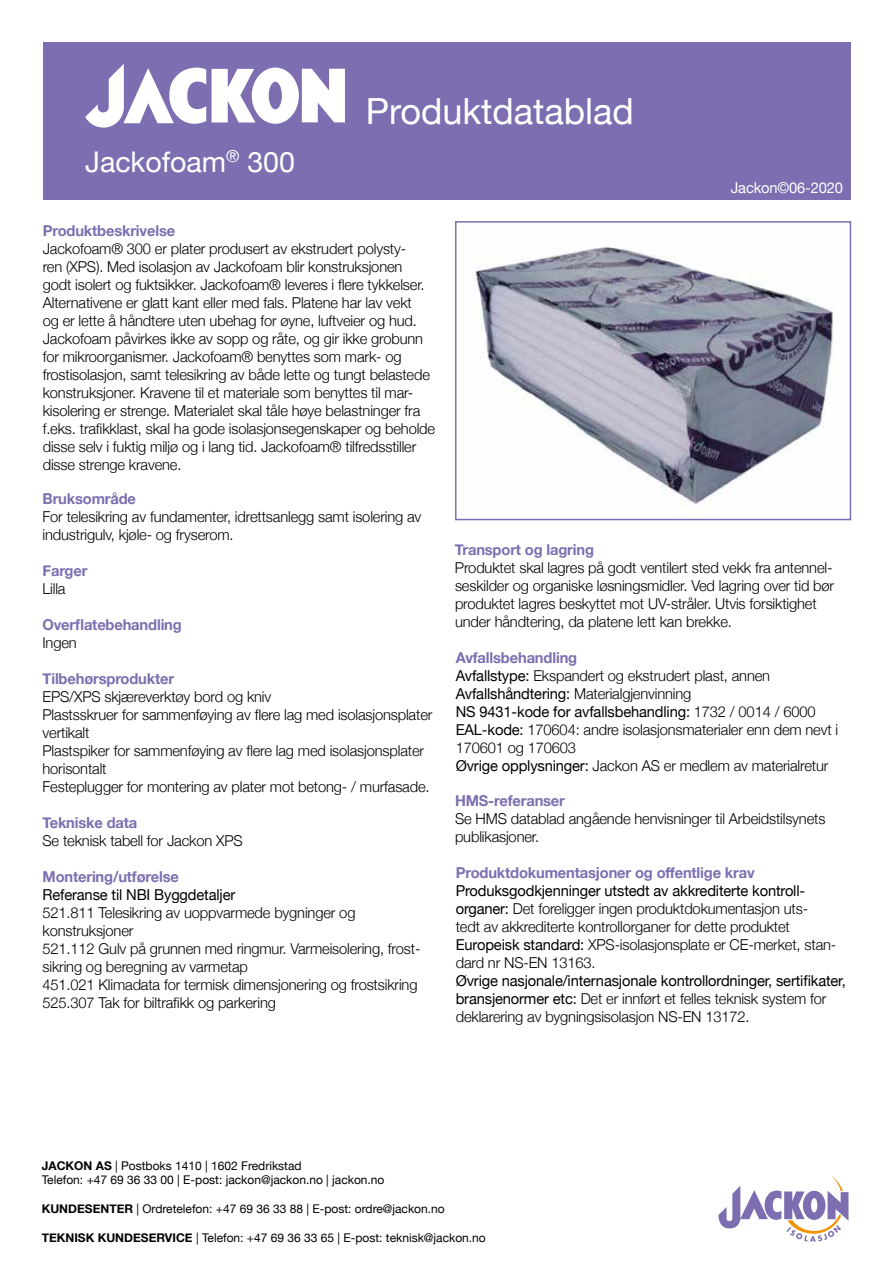
<style>
.page{position:relative;width:893px;height:1263px;background:#fff}
.page>*{position:absolute;margin:0;border:0;box-sizing:border-box;transform-origin:0 0}
.t1{font:36px "Helvetica Neue";color:#fff}
.t2{font:28.5px "Helvetica Neue";color:#fff}
.t3{font:300 15px/18px "Helvetica Neue";letter-spacing:-.01em;color:#000}
.t4{font:15px/18px "Helvetica Neue";letter-spacing:-.01em;color:#000}
.t5{font:700 15px "Helvetica Neue";letter-spacing:-.01em;color:#7c6eb0}
.t6{font:15px "Helvetica Neue";letter-spacing:-.01em;color:#fff}
.t7{font:12px/14.4px "Helvetica Neue";color:#000}
.s1{font-weight:700;color:#7c6eb0}
.s2{font-weight:400}
.s3{font-weight:300}
.s4{font-weight:700}
</style>
<div class="page">
<img style="left:472px;top:246px;width:361px;height:260px">
<div style="left:455px;top:221px;width:396px;height:299px;border:2px solid #7c6eb0"></div>
<svg style="left:718px;top:1176px;width:130px;height:66px"></svg>
<div style="left:43px;top:43px;width:808px;height:157px;background:#7c6eb0"></div>
<svg style="left:85px;top:64px;width:121px;height:64px"></svg>
<svg style="left:212px;top:68px;width:133px;height:56px"></svg>
<h2 class="t2" style="left:85px;top:141px;width:211px">Jackofoam<sup>®</sup> 300</h2>
<h1 class="t1" style="left:366px;top:85px;width:270px">Produktdatablad</h1>
<p class="t5" style="left:43px;top:219px;width:134px">Produktbeskrivelse</p>
<p class="t3" style="left:43px;top:238px;width:394px">Jackofoam® 300 er plater produsert av ekstrudert polysty-<br>ren (XPS). Med isolasjon av Jackofoam blir konstruksjonen<br>godt isolert og fuktsikker. Jackofoam® leveres i flere tykkelser.<br>Alternativene er glatt kant eller med fals. Platene har lav vekt<br>og er lette å håndtere uten ubehag for øyne, luftveier og hud.<br>Jackofoam påvirkes ikke av sopp og råte, og gir ikke grobunn for mikroorganismer. Jackofoam® benyttes som mark- og frostisolasjon, samt telesikring av både lette og tungt belastede konstruksjoner. Kravene til et materiale som benyttes til mar&shy;kisolering er strenge. Materialet skal tåle høye belastninger fra f.eks. trafikklast, skal ha gode isolasjonsegenskaper og beholde disse selv i fuktig miljø og i lang tid. Jackofoam® tilfredsstiller disse strenge kravene.</p>
<p class="t6" style="left:731px;top:177px;width:114px">Jackon©06-2020</p>
<p class="t5" style="left:43px;top:487px;width:95px">Bruksområde</p>
<p class="t3" style="left:43px;top:507px;width:380px">For telesikring av fundamenter, idrettsanlegg samt isolering av industrigulv, kjøle- og fryserom.</p>
<p class="t5" style="left:43px;top:559px;width:46px">Farger</p>
<p class="t3" style="left:43px;top:578px;width:25px">Lilla</p>
<p class="t5" style="left:43px;top:613px;width:141px">Overflatebehandling</p>
<p class="t3" style="left:43px;top:632px;width:36px">Ingen</p>
<p class="t5" style="left:43px;top:667px;width:133px">Tilbehørsprodukter</p>
<p class="t3" style="left:43px;top:686px;width:391px">EPS/XPS skjæreverktøy bord og kniv<br>Plastsskruer for sammenføying av flere lag med isolasjonsplater vertikalt<br>Plastspiker for sammenføying av flere lag med isolasjonsplater horisontalt<br>Festeplugger for montering av plater mot betong- / murfasade.</p>
<p class="t5" style="left:43px;top:810px;width:96px">Tekniske data</p>
<p class="t3" style="left:43px;top:830px;width:202px">Se teknisk tabell for Jackon XPS</p>
<p class="t5" style="left:43px;top:864px;width:138px">Montering/utførelse</p>
<p class="t4" style="left:43px;top:886px;width:194px">Referanse til NBI Byggdetaljer</p>
<p class="t3" style="left:43px;top:902px;width:378px">521.811 Telesikring av uoppvarmede bygninger og konstruksjoner<br>521.112 Gulv på grunnen med ringmur. Varmeisolering, frost&shy;sikring og beregning av varmetap<br>451.021 Klimadata for termisk dimensjonering og frostsikring 525.307 Tak for biltrafikk og parkering</p>
<p class="t5" style="left:455px;top:538px;width:141px">Transport og lagring</p>
<p class="t3" style="left:455px;top:557px;width:381px">Produktet skal lagres på godt ventilert sted vekk fra antennel&shy;seskilder og organiske løsningsmidler. Ved lagring over tid bør produktet lagres beskyttet mot UV-stråler. Utvis forsiktighet under håndtering, da platene lett kan brekke.</p>
<p class="t3" style="left:456px;top:647px;width:384px"><span class="s1">Avfallsbehandling<br></span><span class="s2">Avfallstype:</span> Ekspandert og ekstrudert plast, annen <span class="s2">Avfallshåndtering:</span> Materialgjenvinning<br><span class="s2">NS 9431-kode for avfallsbehandling:</span> 1732 / 0014 / 6000<br><span class="s2">EAL-kode:</span> 170604: andre isolasjonsmaterialer enn dem nevt i 170601 og 170603<br><span class="s2">Øvrige opplysninger:</span> Jackon AS er medlem av materialretur</p>
<p class="t5" style="left:455px;top:789px;width:111px">HMS-referanser</p>
<p class="t3" style="left:455px;top:809px;width:372px">Se HMS datablad angående henvisninger til Arbeidstilsynets publikasjoner.</p>
<p class="t5" style="left:456px;top:861px;width:300px">Produktdokumentasjoner og offentlige krav</p>
<p class="t3" style="left:456px;top:881px;width:382px"><span class="s2">Produksgodkjenninger utstedt av akkrediterte kontroll&shy;organer:</span> Det foreligger ingen produktdokumentasjon uts-<br>tedt av akkrediterte kontrollorganer for dette produktet <span class="s2">Europeisk standard:</span> XPS-isolasjonsplate er CE-merket, stan&shy;dard nr NS-EN 13163.</p>
<p class="t4" style="left:456px;top:973px;width:392px">Øvrige nasjonale/internasjonale kontrollordninger, sertifikater, bransjenormer etc: <span class="s3">Det er innført et felles teknisk system for deklarering av bygningsisolasjon NS-EN 13172.</span></p>
<p class="t7" style="left:42px;top:1159px;width:344px"><span class="s4">JACKON AS</span> | Postboks 1410 | 1602 Fredrikstad<br>Telefon: +47 69 36 33 00 | E-post: jackon@jackon.no | jackon.no</p>
<p class="t7" style="left:42px;top:1202px;width:404px"><span class="s4">KUNDESENTER</span> | Ordretelefon: +47 69 36 33 88 | E-post: ordre@jackon.no</p>
<p class="t7" style="left:42px;top:1231px;width:446px"><span class="s4">TEKNISK KUNDESERVICE</span> | Telefon: +47 69 36 33 65 | E-post: teknisk@jackon.no</p>
</div>
